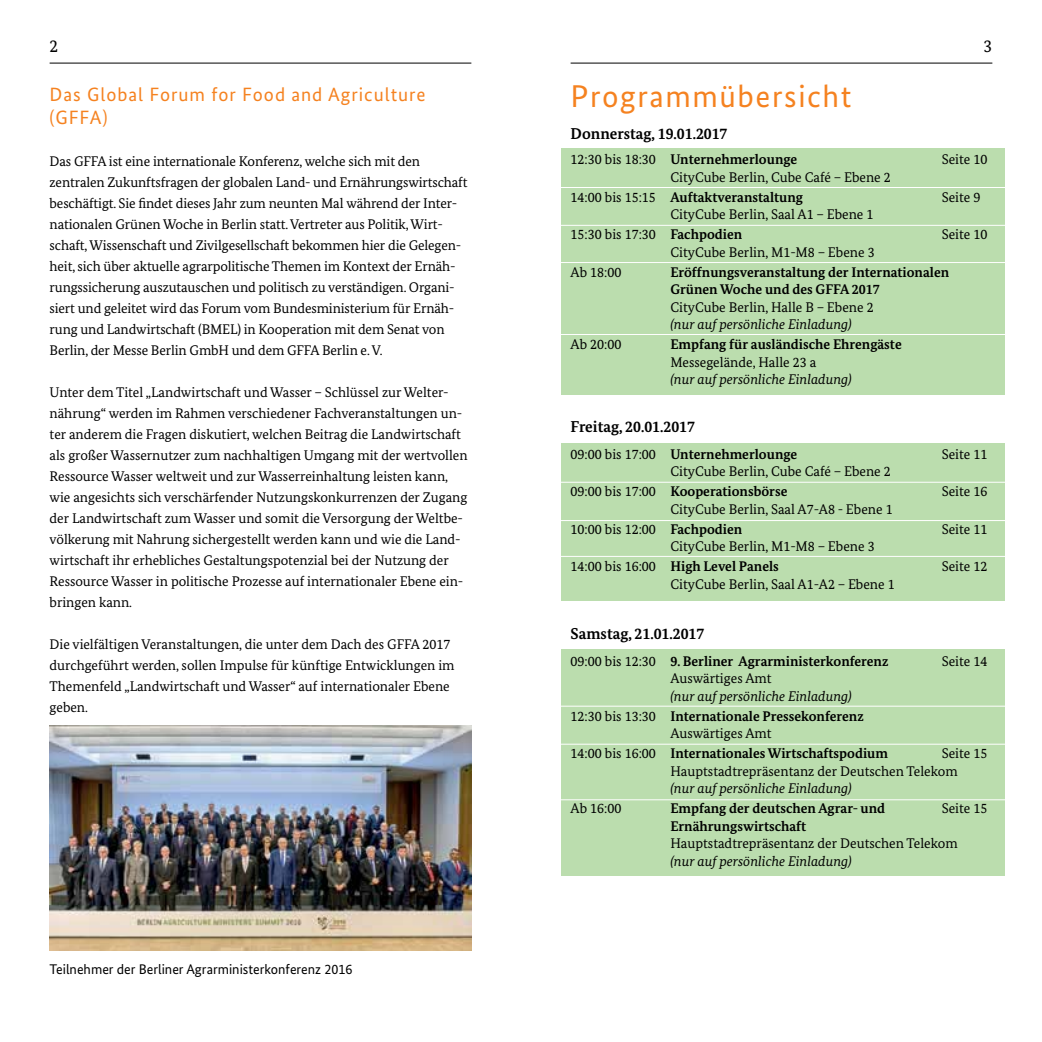
<style>
.page{position:relative;width:1042px;height:1042px;background:#fff}
.page>*{position:absolute;margin:0;border:0;box-sizing:border-box;transform-origin:0 0}
.t1{font:31.5px "Bundes Sans";letter-spacing:.05em;color:#f58220}
.t2{font:19.25px "Bundes Sans";letter-spacing:.05em;color:#f58220}
.t3{font:17.5px "Bundes Serif";color:#000}
.t4{font:700 15.75px "Bundes Serif";color:#000}
.t5{font:14px/21px "Bundes Serif";letter-spacing:-.005em;color:#000}
.t6{font:700 14px/19.9px "Bundes Serif";color:#000}
.t7{font:italic 14px "Bundes Serif";color:#000}
.t8{font:14px "Bundes Sans";color:#000}
.s1{font-weight:400}
.s2{font-weight:700}
.s3{font-weight:400;font-style:italic}
</style>
<div class="page">
<div style="left:561px;top:148px;width:444px;height:246px;background:#bbddae"></div>
<div style="left:561px;top:443px;width:444px;height:157px;background:#bbddae"></div>
<div style="left:561px;top:649px;width:444px;height:226px;background:#bbddae"></div>
<hr style="left:50px;top:63px;width:421px;height:1px;background:#000">
<hr style="left:570px;top:63px;width:422px;height:1px;background:#000">
<img style="left:50px;top:725px;width:421px;height:225px">
<hr style="left:557px;top:187px;width:457px;height:1px;background:#fff">
<hr style="left:557px;top:225px;width:457px;height:1px;background:#fff">
<hr style="left:557px;top:262px;width:457px;height:1px;background:#fff">
<hr style="left:557px;top:334px;width:457px;height:1px;background:#fff">
<hr style="left:557px;top:482px;width:457px;height:1px;background:#fff">
<hr style="left:557px;top:744px;width:457px;height:1px;background:#fff">
<hr style="left:557px;top:799px;width:457px;height:1px;background:#fff">
<hr style="left:557px;top:520px;width:457px;height:1px;background:#fff">
<hr style="left:557px;top:556px;width:457px;height:1px;background:#fff">
<hr style="left:557px;top:706px;width:457px;height:1px;background:#fff">
<p class="t3" style="left:50px;top:35px;width:10px">2</p>
<p class="t3" style="left:983px;top:35px;width:10px">3</p>
<h2 class="t2" style="left:50px;top:83px;width:377px">Das Global Forum for Food and Agriculture</h2>
<h1 class="t1" style="left:570px;top:77px;width:282px">Programmübersicht</h1>
<h2 class="t2" style="left:50px;top:106px;width:59px">(GFFA)</h2>
<p class="t4" style="left:570px;top:124px;width:158px">Donnerstag, 19.01.2017</p>
<p class="t5" style="left:50px;top:151px;width:419px">Das GFFA ist eine internationale Konferenz, welche sich mit den zentralen Zukunftsfragen der globalen Land- und Ernährungswirtschaft beschäftigt. Sie findet dieses Jahr zum neunten Mal während der Inter&shy;nationalen Grünen Woche in Berlin statt. Vertreter aus Politik, Wirt&shy;schaft, Wissenschaft und Zivilgesellschaft bekommen hier die Gelegen&shy;heit, sich über aktuelle agrarpolitische Themen im Kontext der Ernäh&shy;rungssicherung auszutauschen und politisch zu verständigen. Organi&shy;siert und geleitet wird das Forum vom Bundesministerium für Ernäh&shy;rung und Landwirtschaft (BMEL) in Kooperation mit dem Senat von Berlin, der Messe Berlin GmbH und dem GFFA Berlin e. V.</p>
<p class="t5" style="left:50px;top:382px;width:419px">Unter dem Titel „Landwirtschaft und Wasser – Schlüssel zur Welter&shy;nährung“ werden im Rahmen verschiedener Fachveranstaltungen un&shy;ter anderem die Fragen diskutiert, welchen Beitrag die Landwirtschaft als großer Wassernutzer zum nachhaltigen Umgang mit der wertvollen Ressource Wasser weltweit und zur Wasserreinhaltung leisten kann, wie angesichts sich verschärfender Nutzungskonkurrenzen der Zugang der Landwirtschaft zum Wasser und somit die Versorgung der Weltbe&shy;völkerung mit Nahrung sichergestellt werden kann und wie die Land&shy;wirtschaft ihr erhebliches Gestaltungspotenzial bei der Nutzung der Ressource Wasser in politische Prozesse auf internationaler Ebene ein&shy;bringen kann.</p>
<p class="t5" style="left:50px;top:634px;width:406px">Die vielfältigen Veranstaltungen, die unter dem Dach des GFFA 2017 durchgeführt werden, sollen Impulse für künftige Entwicklungen im Themenfeld „Landwirtschaft und Wasser“ auf internationaler Ebene geben.</p>
<p class="t8" style="left:50px;top:960px;width:304px">Teilnehmer der Berliner Agrarministerkonferenz 2016</p>
<p class="t6" style="left:570px;top:149px;width:228px"><span class="s1">12:30 bis 18:30</span> Unternehmerlounge</p>
<p class="t5" style="left:941px;top:149px;width:47px">Seite 10</p>
<p class="t5" style="left:570px;top:167px;width:322px;line-height:19.9px;text-indent:100px">CityCube Berlin, Cube Café – Ebene 2<br>14:00 bis 15:15 <span class="s2">Auftaktveranstaltung</span></p>
<p class="t5" style="left:941px;top:186px;width:40px">Seite 9</p>
<p class="t5" style="left:570px;top:204px;width:304px;line-height:19.9px;text-indent:100px">CityCube Berlin, Saal A1 – Ebene 1<br>15:30 bis 17:30 <span class="s2">Fachpodien</span></p>
<p class="t5" style="left:670px;top:241px;width:206px">CityCube Berlin, M1-M8 – Ebene 3</p>
<p class="t5" style="left:941px;top:224px;width:47px">Seite 10</p>
<p class="t5" style="left:570px;top:261px;width:52px">Ab 18:00</p>
<p class="t6" style="left:670px;top:263px;width:280px;line-height:17.5px">Eröffnungsveranstaltung der Internationalen<br>Grünen Woche und des GFFA 2017</p>
<p class="t5" style="left:670px;top:296px;width:205px">CityCube Berlin, Halle B – Ebene 2</p>
<p class="t7" style="left:670px;top:316px;width:183px">(nur auf persönliche Einladung)</p>
<p class="t5" style="left:570px;top:334px;width:52px">Ab 20:00</p>
<p class="t6" style="left:670px;top:334px;width:233px">Empfang für ausländische Ehrengäste</p>
<p class="t5" style="left:670px;top:351px;width:147px">Messegelände, Halle 23 a</p>
<p class="t7" style="left:670px;top:371px;width:183px">(nur auf persönliche Einladung)</p>
<p class="t4" style="left:570px;top:417px;width:126px">Freitag, 20.01.2017</p>
<p class="t6" style="left:570px;top:444px;width:228px"><span class="s1">09:00 bis 17:00</span> Unternehmerlounge</p>
<p class="t5" style="left:941px;top:443px;width:47px">Seite 11</p>
<p class="t5" style="left:570px;top:461px;width:322px;line-height:19.9px;text-indent:100px">CityCube Berlin, Cube Café – Ebene 2<br>09:00 bis 17:00 <span class="s2">Kooperationsbörse</span></p>
<p class="t5" style="left:941px;top:481px;width:47px">Seite 16</p>
<p class="t5" style="left:570px;top:499px;width:323px;line-height:19.9px;text-indent:100px">CityCube Berlin, Saal A7-A8 - Ebene 1<br>10:00 bis 12:00 <span class="s2">Fachpodien</span></p>
<p class="t5" style="left:570px;top:536px;width:305px;line-height:19.9px;text-indent:100px">CityCube Berlin, M1-M8 – Ebene 3<br>14:00 bis 16:00 <span class="s2">High Level Panels</span></p>
<p class="t5" style="left:670px;top:573px;width:226px">CityCube Berlin, Saal A1-A2 – Ebene 1</p>
<p class="t4" style="left:570px;top:624px;width:135px">Samstag, 21.01.2017</p>
<p class="t5" style="left:941px;top:518px;width:47px">Seite 11</p>
<p class="t5" style="left:941px;top:556px;width:47px">Seite 12</p>
<p class="t6" style="left:570px;top:650px;width:319px"><span class="s1">09:00 bis 12:30</span> 9. Berliner Agrarministerkonferenz</p>
<p class="t5" style="left:941px;top:650px;width:47px">Seite 14</p>
<p class="t5" style="left:670px;top:667px;width:103px">Auswärtiges Amt</p>
<p class="t6" style="left:570px;top:685px;width:295px;text-indent:100px"><span class="s3">(nur auf persönliche Einladung)<br></span><span class="s1">12:30 bis 13:30</span> Internationale Pressekonferenz</p>
<p class="t6" style="left:570px;top:723px;width:319px;text-indent:100px"><span class="s1">Auswärtiges Amt<br>14:00 bis 16:00</span> Internationales Wirtschaftspodium</p>
<p class="t5" style="left:670px;top:744px;width:319px;line-height:17.5px;text-indent:271px">Seite 15<br>Hauptstadtrepräsentanz der Deutschen Telekom</p>
<p class="t7" style="left:670px;top:779px;width:183px">(nur auf persönliche Einladung)</p>
<p class="t5" style="left:570px;top:797px;width:52px">Ab 16:00</p>
<p class="t6" style="left:670px;top:798px;width:216px">Empfang der deutschen Agrar- und</p>
<p class="t5" style="left:941px;top:797px;width:47px">Seite 15</p>
<p class="t6" style="left:670px;top:815px;width:137px">Ernährungswirtschaft</p>
<p class="t5" style="left:670px;top:832px;width:289px">Hauptstadtrepräsentanz der Deutschen Telekom</p>
<p class="t7" style="left:670px;top:852px;width:183px">(nur auf persönliche Einladung)</p>
</div>
